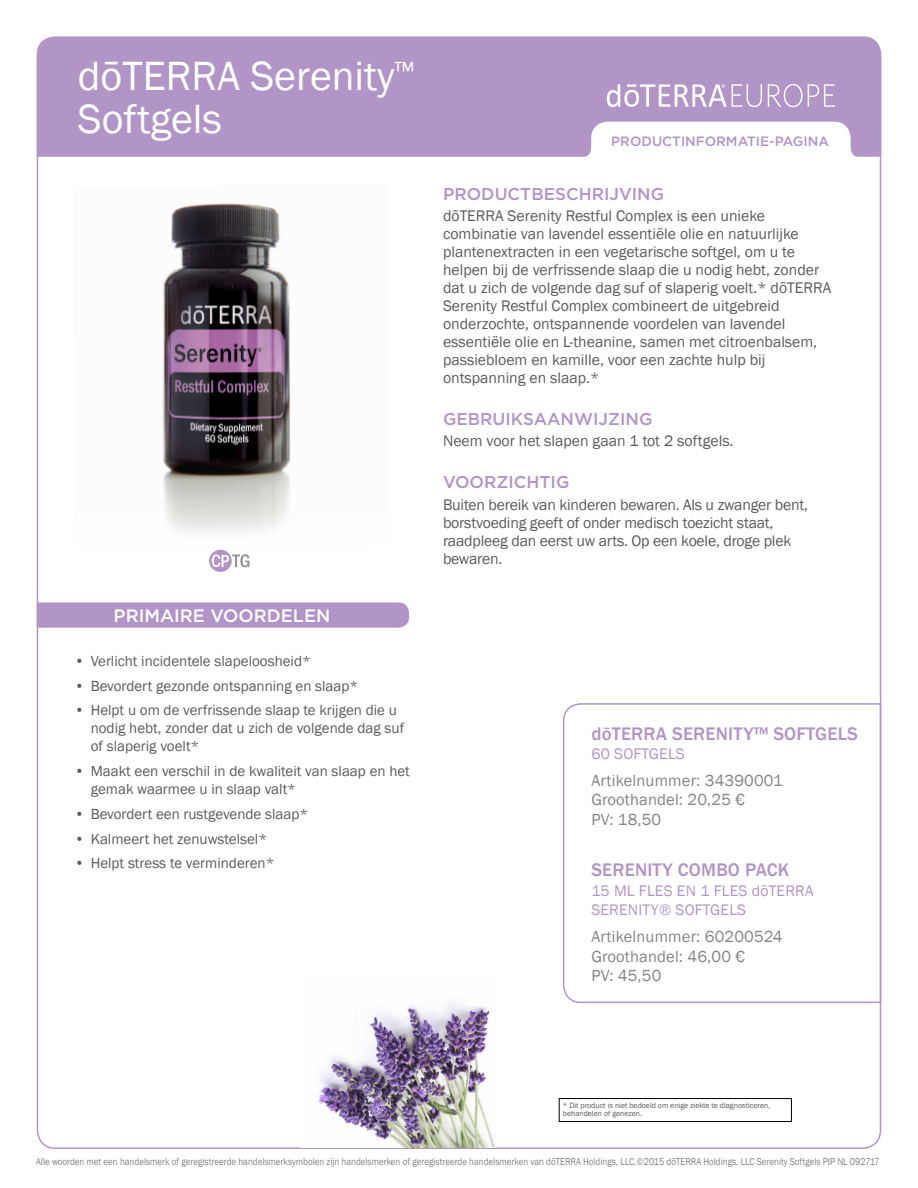
<style>
.page{position:relative;width:918px;height:1188px;background:#fff}
.page>*{position:absolute;margin:0;border:0;box-sizing:border-box;transform-origin:0 0}
.t1{font:42px/43.5px "Franklin Gothic";color:#fff}
.t2{font:500 18.75px "Franklin Gothic";letter-spacing:.01em;color:#b195c6}
.t3{font:500 18px "Gotham";color:#fff}
.t4{font:500 17.1px "Gotham";color:#b195c6}
.t5{font:16.5px/19.8px "Franklin Gothic";letter-spacing:.01em;color:#828487}
.t6{font:15.75px/18px "Franklin Gothic";color:#5a5b5d}
.t7{font:15.75px/19.5px "Franklin Gothic";letter-spacing:.01em;color:#b195c6}
.t8{font:15px/18px "Franklin Gothic";color:#5a5b5d}
.t9{font:500 13.5px "Gotham";color:#b195c6}
.t10{font:10.2px "Franklin Gothic";color:#808285;scale:.88 1}
.t11{font:7.8px/8.6px "Franklin Gothic";color:#58595b}
</style>
<div class="page">
<div style="left:37px;top:36px;width:844px;height:121px;background:#b195c6"></div>
<svg style="left:581px;top:122px;width:280px;height:35px"></svg>
<svg style="left:37px;top:602px;width:372px;height:26px"></svg>
<img style="left:162px;top:203px;width:129px;height:330px">
<svg style="left:607px;top:84px;width:155px;height:23px"></svg>
<svg style="left:768px;top:84px;width:67px;height:23px"></svg>
<div style="left:559px;top:1098px;width:233px;height:24px;border:1px solid #000"></div>
<svg style="left:562px;top:702px;width:320px;height:302px"></svg>
<img style="left:318px;top:1002px;width:178px;height:146px">
<svg style="left:209px;top:550px;width:40px;height:22px"></svg>
<h1 class="t1" style="left:78px;top:55px;width:338px">dōTERRA Serenity<sup>™<br></sup>Softgels</h1>
<p class="t3" style="left:114px;top:604px;width:218px">PRIMAIRE VOORDELEN</p>
<p class="t8" style="left:75px;top:652px;width:238px">• Verlicht incidentele slapeloosheid*</p>
<p class="t8" style="left:75px;top:677px;width:285px">• Bevordert gezonde ontspanning en slaap*</p>
<p class="t8" style="left:91px;top:702px;width:315px;text-indent:-16px">• Helpt u om de verfrissende slaap te krijgen die u nodig hebt, zonder dat u zich de volgende dag suf of slaperig voelt*</p>
<p class="t8" style="left:91px;top:763px;width:321px;text-indent:-16px">• Maakt een verschil in de kwaliteit van slaap en het gemak waarmee u in slaap valt*</p>
<p class="t8" style="left:75px;top:805px;width:235px">• Bevordert een rustgevende slaap*</p>
<p class="t8" style="left:75px;top:830px;width:194px">• Kalmeert het zenuwstelsel*</p>
<p class="t8" style="left:75px;top:855px;width:202px">• Helpt stress te verminderen*</p>
<p class="t9" style="left:611px;top:132px;width:219px">PRODUCTINFORMATIE-PAGINA</p>
<p class="t4" style="left:443px;top:182px;width:223px">PRODUCTBESCHRIJVING</p>
<p class="t6" style="left:443px;top:207px;width:390px">dōTERRA Serenity Restful Complex is een unieke combinatie van lavendel essentiële olie en natuurlijke plantenextracten in een vegetarische softgel, om u te helpen bij de verfrissende slaap die u nodig hebt, zonder dat u zich de volgende dag suf of slaperig voelt.* dōTERRA Serenity Restful Complex combineert de uitgebreid onderzochte, ontspannende voordelen van lavendel essentiële olie en L-theanine, samen met citroenbalsem, passiebloem en kamille, voor een zachte hulp bij ontspanning en slaap.*</p>
<p class="t4" style="left:443px;top:408px;width:211px">GEBRUIKSAANWIJZING</p>
<p class="t6" style="left:443px;top:432px;width:292px">Neem voor het slapen gaan 1 tot 2 softgels.</p>
<p class="t4" style="left:443px;top:471px;width:128px">VOORZICHTIG</p>
<p class="t6" style="left:443px;top:496px;width:367px">Buiten bereik van kinderen bewaren. Als u zwanger bent, borstvoeding geeft of onder medisch toezicht staat, raadpleeg dan eerst uw arts. Op een koele, droge plek bewaren.</p>
<p class="t2" style="left:591px;top:722px;width:268px">dōTERRA SERENITY™ SOFTGELS</p>
<p class="t7" style="left:591px;top:744px;width:95px">60 SOFTGELS</p>
<p class="t5" style="left:591px;top:771px;width:193px">Artikelnummer: 34390001<br>Groothandel: 20,25 €<br>PV: 18,50</p>
<p class="t2" style="left:591px;top:858px;width:199px">SERENITY COMBO PACK</p>
<p class="t7" style="left:591px;top:881px;width:224px">15 ML FLES EN 1 FLES dōTERRA<br>SERENITY® SOFTGELS</p>
<p class="t5" style="left:591px;top:927px;width:193px">Artikelnummer: 60200524<br>Groothandel: 46,00 €<br>PV: 45,50</p>
<p class="t11" style="left:563px;top:1101px;width:209px">* Dit product is niet bedoeld om enige ziekte te diagnosticeren, behandelen of genezen.</p>
<p class="t10" style="left:36px;top:1155px;width:960px">Alle woorden met een handelsmerk of geregistreerde handelsmerksymbolen zijn handelsmerken of geregistreerde handelsmerken van dōTERRA Holdings, LLC.©2015 dōTERRA Holdings, LLC Serenity Softgels PIP NL 092717</p>
</div>
